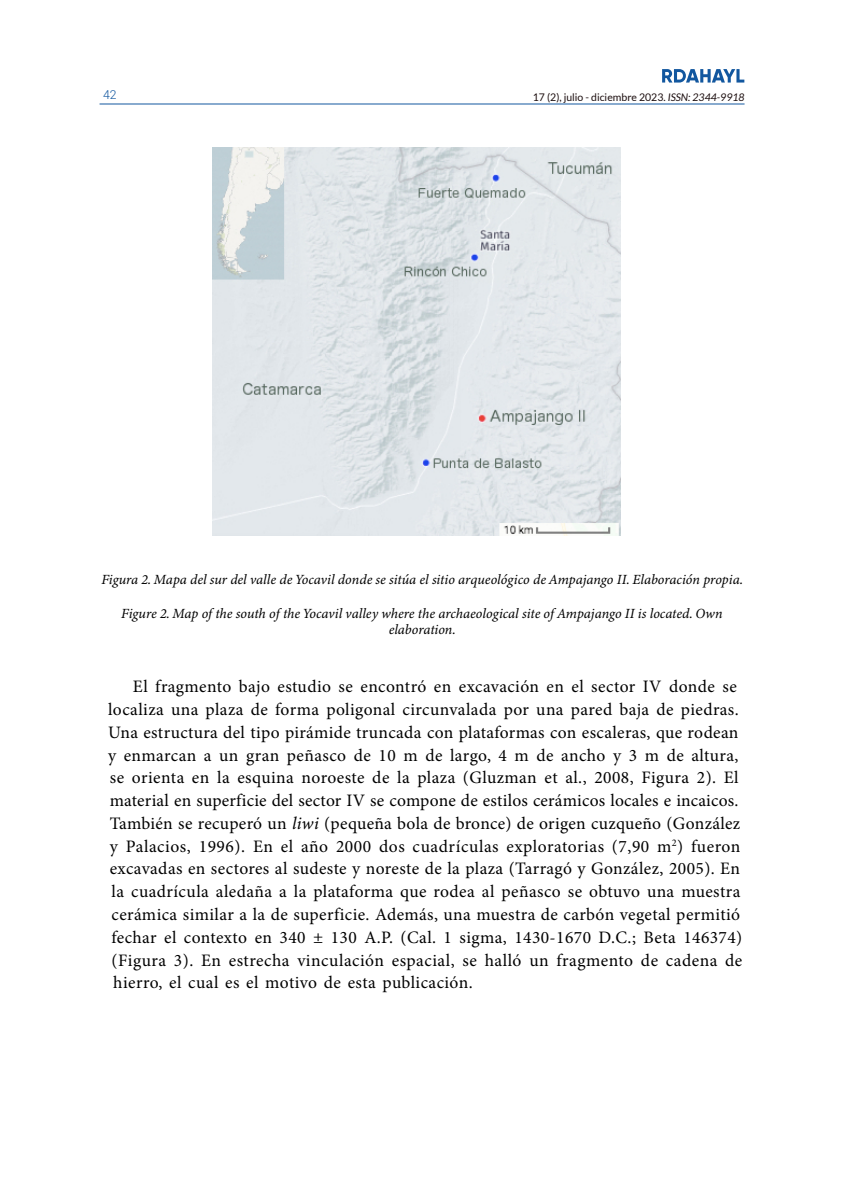
<style>
.page{position:relative;width:844px;height:1191px;background:#fff}
.page>*{position:absolute;margin:0;border:0;box-sizing:border-box;transform-origin:0 0}
.t1{font:17.5px/22.8px "Minion Pro";letter-spacing:.02em;color:#000}
.t2{font:italic 14px/16.8px "Minion Variable Concept";color:#000;text-align:center}
.t3{font:300 12.25px "Roboto";color:#12579f}
.t4{font:10.5px "Lato";color:#1b0d0e}
.s1{font-style:italic}
.s2{font-family:"Minion Variable Concept";font-style:italic}
</style>
<div class="page">
<hr style="left:99px;top:104px;width:645px;height:1px;background:#12579f">
<svg style="left:662px;top:69px;width:82px;height:14px"></svg>
<img style="left:213px;top:148px;width:407px;height:388px">
<p class="t3" style="left:103px;top:86px;width:15px">42</p>
<p class="t4" style="left:532px;top:91px;width:213px">17 (2), julio - diciembre 2023. <span class="s1">ISSN: 2344-9918</span></p>
<p class="t2" style="left:101px;top:571px;width:642px">Figura 2. Mapa del sur del valle de Yocavil donde se sitúa el sitio arqueológico de Ampajango II. Elaboración propia.</p>
<p class="t2" style="left:121px;top:604px;width:603px">Figure 2. Map of the south of the Yocavil valley where the archaeological site of Ampajango II is located. Own elaboration.</p>
<p class="t1" style="left:108px;top:675px;width:635px;text-indent:25px">El fragmento bajo estudio se encontró en excavación en el sector IV donde se localiza una plaza de forma poligonal circunvalada por una pared baja de piedras.<br>Una estructura del tipo pirámide truncada con plataformas con escaleras, que rodean y enmarcan a un gran peñasco de 10 m de largo, 4 m de ancho y 3 m de altura, se orienta en la esquina noroeste de la plaza (Gluzman et al., 2008, Figura 2). El material en superficie del sector IV se compone de estilos cerámicos locales e incaicos.<br>También se recuperó un <span class="s2">liwi</span> (pequeña bola de bronce) de origen cuzqueño (González y Palacios, 1996). En el año 2000 dos cuadrículas exploratorias (7,90 m<sup>2</sup>) fueron excavadas en sectores al sudeste y noreste de la plaza (Tarragó y González, 2005). En la cuadrícula aledaña a la plataforma que rodea al peñasco se obtuvo una muestra cerámica similar a la de superficie. Además, una muestra de carbón vegetal permitió fechar el contexto en 340 ± 130 A.P. (Cal. 1 sigma, 1430-1670 D.C.; Beta 146374) (Figura 3). En estrecha vinculación espacial, se halló un fragmento de cadena de hierro, el cual es el motivo de esta publicación.</p>
</div>
